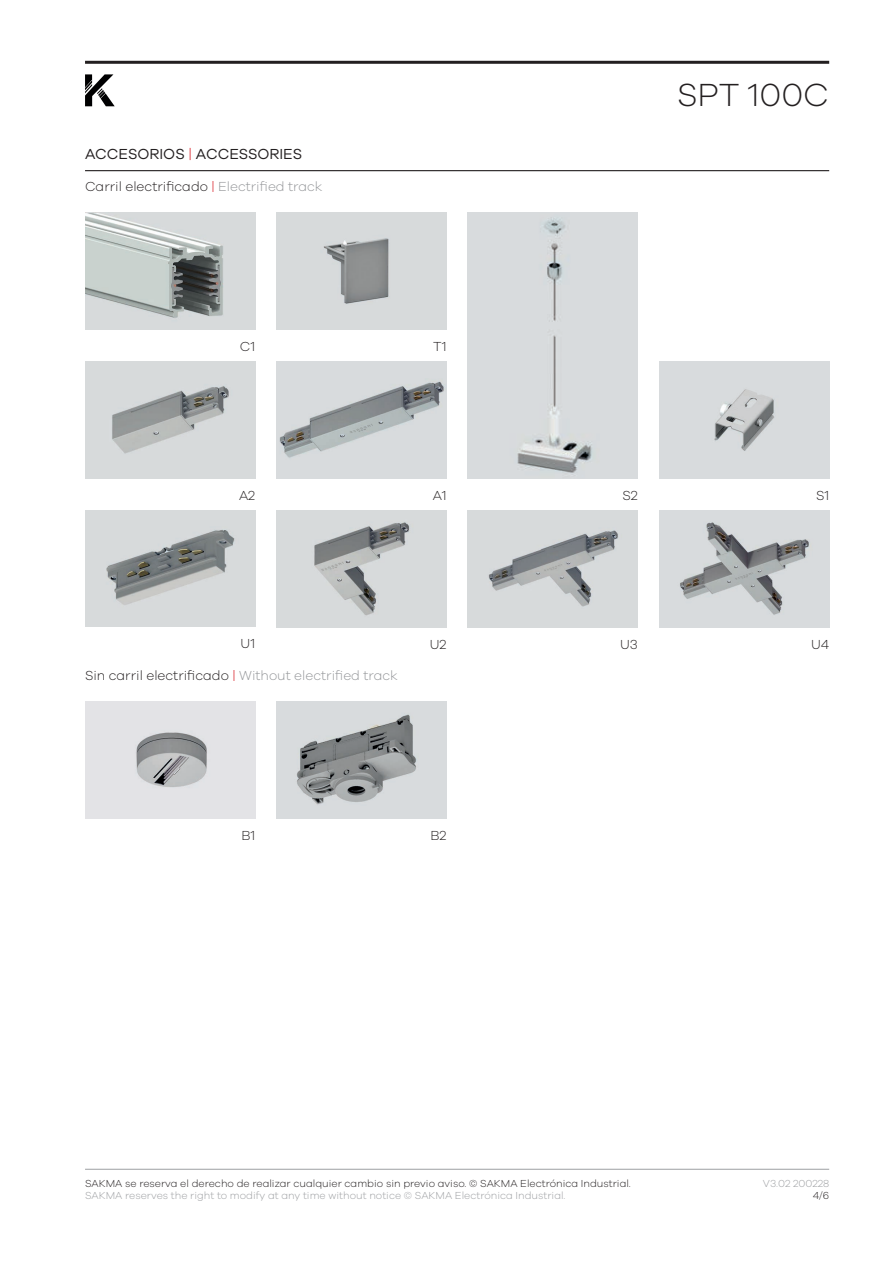
<style>
.page{position:relative;width:893px;height:1263px;background:#fff}
.page>*{position:absolute;margin:0;border:0;box-sizing:border-box;transform-origin:0 0}
.t1{font:300 33px "Galano Grotesque";color:#231f20}
.t2{font:15px "Galano Grotesque";color:#231f20}
.t3{font:300 13.5px "Galano Grotesque";color:#231f20}
.t4{font:300 13.5px "Galano Grotesque";color:#939598}
.t5{font:300 10.5px "Galano Grotesque";color:#231f20}
.t6{font:300 10.5px "Galano Grotesque";color:#9d9fa2}
.s1{font-weight:300;color:#d7171f}
.s2{color:#d7171f}
.s3{color:#939598}
.s4{color:#231f20}
</style>
<div class="page">
<hr style="left:85px;top:61px;width:744px;height:3px;background:#231f20">
<hr style="left:85px;top:1169px;width:744px;height:1px;background:#9d9fa2">
<svg style="left:85px;top:74px;width:30px;height:32px"></svg>
<img style="left:276px;top:361px;width:170px;height:117px">
<img style="left:277px;top:701px;width:169px;height:117px">
<img style="left:85px;top:212px;width:170px;height:117px">
<img style="left:276px;top:212px;width:170px;height:117px">
<img style="left:659px;top:361px;width:170px;height:117px">
<img style="left:85px;top:510px;width:170px;height:117px">
<img style="left:85px;top:701px;width:170px;height:117px">
<img style="left:85px;top:361px;width:170px;height:117px">
<img style="left:276px;top:510px;width:170px;height:117px">
<img style="left:468px;top:510px;width:170px;height:117px">
<img style="left:659px;top:510px;width:170px;height:117px">
<div style="left:468px;top:213px;width:170px;height:265px;background:#d8dbdd"></div>
<hr style="left:85px;top:170px;width:744px;height:1px;background:#231f20">
<h2 class="t2" style="left:85px;top:145px;width:219px">ACCESORIOS <span class="s1">|</span> ACCESSORIES</h2>
<p class="t3" style="left:85px;top:178px;width:239px">Carril electrificado <span class="s2">|</span> <span class="s3">Electrified track</span></p>
<p class="t3" style="left:240px;top:338px;width:17px">C1</p>
<p class="t3" style="left:433px;top:338px;width:15px">T1</p>
<p class="t3" style="left:239px;top:487px;width:18px">A2</p>
<p class="t3" style="left:433px;top:487px;width:15px">A1</p>
<p class="t3" style="left:241px;top:636px;width:16px">U1</p>
<p class="t4" style="left:85px;top:667px;width:314px"><span class="s4">Sin carril electrificado</span> <span class="s2">|</span> Without electrified track</p>
<p class="t3" style="left:430px;top:636px;width:18px">U2</p>
<p class="t3" style="left:241px;top:827px;width:15px">B1</p>
<p class="t3" style="left:430px;top:827px;width:17px">B2</p>
<h1 class="t1" style="left:677px;top:75px;width:154px">SPT 100C</h1>
<p class="t3" style="left:623px;top:487px;width:17px">S2</p>
<p class="t3" style="left:816px;top:487px;width:15px">S1</p>
<p class="t3" style="left:620px;top:636px;width:19px">U3</p>
<p class="t3" style="left:811px;top:636px;width:20px">U4</p>
<p class="t5" style="left:85px;top:1177px;width:547px">SAKMA se reserva el derecho de realizar cualquier cambio sin previo aviso. © SAKMA Electrónica Industrial.</p>
<p class="t6" style="left:85px;top:1189px;width:482px">SAKMA reserves the right to modify at any time without notice © SAKMA Electrónica Industrial.</p>
<p class="t6" style="left:763px;top:1177px;width:68px">V3.02 200228</p>
<p class="t5" style="left:813px;top:1189px;width:18px">4/6</p>
</div>
